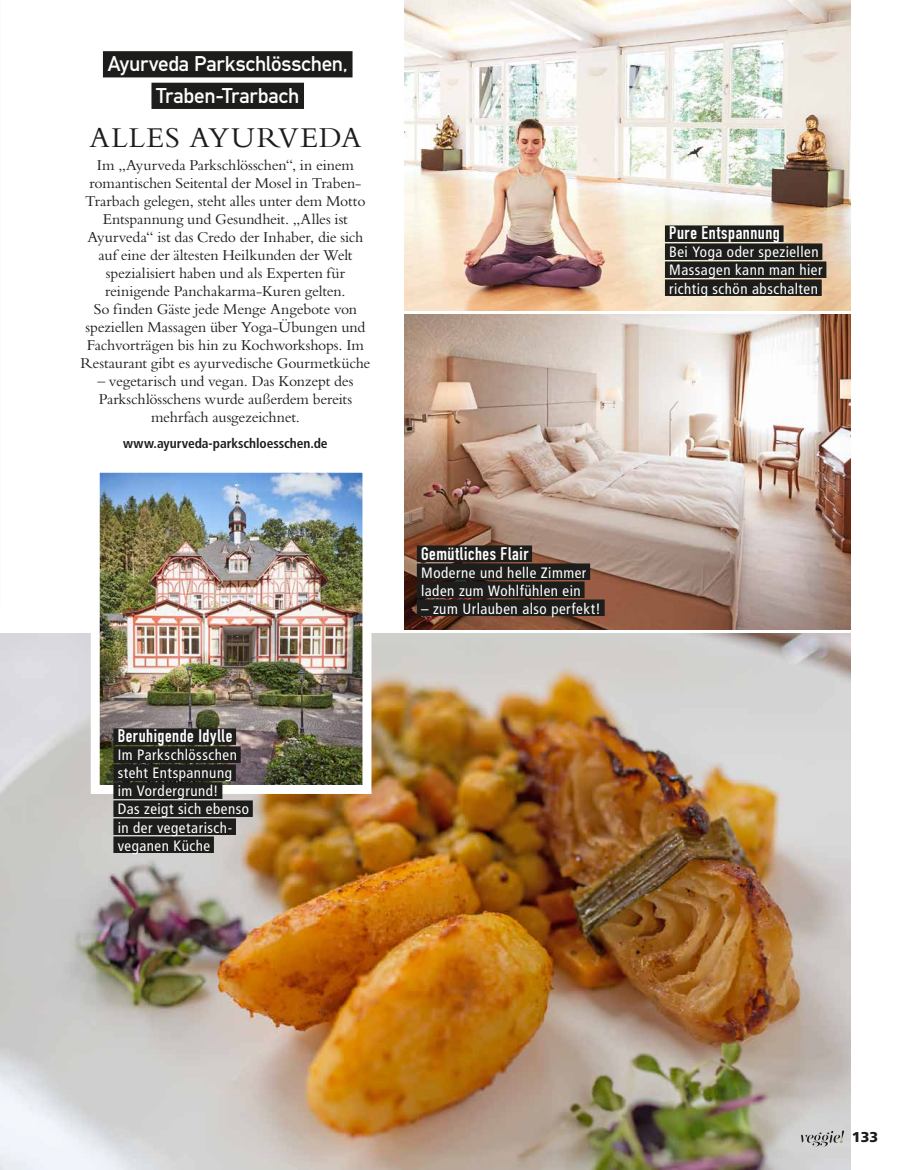
<style>
.page{position:relative;width:906px;height:1170px;background:#fff}
.page>*{position:absolute;margin:0;border:0;box-sizing:border-box;transform-origin:0 0}
.t1{font:30px "Bembo";letter-spacing:.035em;color:#1d1d1b}
.t2{font:21px/31.5px "DIN Mittelschrift LT";letter-spacing:-.01em;color:#fff;text-align:center}
.t3{font:18px "DIN Engschrift LT Alternate";letter-spacing:.03em;color:#fff}
.t4{font:15.75px/18px "Bembo";letter-spacing:-.01em;color:#1d1d1b;text-align:center}
.t5{font:condensed 15px/18px "Frutiger LT";letter-spacing:.035em;color:#fff}
.t6{font:900 14.25px "Frutiger LT";color:#1d1d1b}
.t7{font:700 condensed 13.5px "Frutiger LT";letter-spacing:-.005em;color:#1d1d1b}
</style>
<div class="page">
<img style="left:0;top:634px;width:850px;height:535px">
<img style="left:404px;top:315px;width:446px;height:314px">
<img style="left:101px;top:473px;width:260px;height:310px">
<div style="left:91px;top:463px;width:280px;height:330px;border:9px solid #fff"></div>
<img style="left:404px;top:0;width:446px;height:310px">
<div style="left:665px;top:225px;width:118px;height:17px;background:#1d1d1b"></div>
<div style="left:665px;top:243px;width:157px;height:17px;background:#1d1d1b"></div>
<div style="left:665px;top:261px;width:161px;height:17px;background:#1d1d1b"></div>
<div style="left:665px;top:279px;width:156px;height:17px;background:#1d1d1b"></div>
<div style="left:417px;top:545px;width:115px;height:17px;background:#1d1d1b"></div>
<div style="left:417px;top:563px;width:173px;height:17px;background:#1d1d1b"></div>
<div style="left:417px;top:581px;width:167px;height:17px;background:#1d1d1b"></div>
<div style="left:417px;top:599px;width:187px;height:17px;background:#1d1d1b"></div>
<div style="left:113px;top:728px;width:123px;height:16px;background:#1d1d1b"></div>
<div style="left:113px;top:746px;width:128px;height:16px;background:#1d1d1b"></div>
<div style="left:113px;top:764px;width:123px;height:16px;background:#1d1d1b"></div>
<div style="left:113px;top:782px;width:109px;height:16px;background:#1d1d1b"></div>
<div style="left:113px;top:800px;width:140px;height:16px;background:#1d1d1b"></div>
<div style="left:113px;top:818px;width:123px;height:16px;background:#1d1d1b"></div>
<div style="left:113px;top:836px;width:101px;height:16px;background:#1d1d1b"></div>
<div style="left:103px;top:51px;width:249px;height:26px;background:#1d1d1b"></div>
<div style="left:151px;top:83px;width:153px;height:26px;background:#1d1d1b"></div>
<svg style="left:799px;top:1130px;width:45px;height:16px"></svg>
<h2 class="t2" style="left:108px;top:48px;width:242px">Ayurveda Parkschlösschen,<br>Traben-Trarbach</h2>
<h1 class="t1" style="left:89px;top:121px;width:273px">ALLES AYURVEDA</h1>
<p class="t4" style="left:80px;top:155px;width:291px">Im „Ayurveda Parkschlösschen“, in einem romantischen Seitental der Mosel in Traben-Trarbach gelegen, steht alles unter dem Motto Entspannung und Gesundheit. „Alles ist Ayurveda“ ist das Credo der Inhaber, die sich auf eine der ältesten Heilkunden der Welt spezialisiert haben und als Experten für reinigende Panchakarma-Kuren gelten.<br>So finden Gäste jede Menge Angebote von speziellen Massagen über Yoga-Übungen und Fachvorträgen bis hin zu Kochworkshops. Im Restaurant gibt es ayurvedische Gourmetküche</p>
<p class="t4" style="left:97px;top:371px;width:258px">– vegetarisch und vegan. Das Konzept des<br>Parkschlösschens wurde außerdem bereits mehrfach ausgezeichnet.</p>
<p class="t7" style="left:123px;top:435px;width:206px">www.ayurveda-parkschloesschen.de</p>
<p class="t3" style="left:118px;top:725px;width:116px">Beruhigende Idylle</p>
<p class="t5" style="left:118px;top:746px;width:133px">Im Parkschlösschen steht Entspannung im Vordergrund!<br>Das zeigt sich ebenso in der vegetarisch&shy;veganen Küche</p>
<p class="t3" style="left:421px;top:542px;width:109px">Gemütliches Flair</p>
<p class="t5" style="left:421px;top:563px;width:167px">Moderne und helle Zimmer laden zum Wohlfühlen ein</p>
<p class="t5" style="left:421px;top:599px;width:181px">– zum Urlauben also perfekt!</p>
<p class="t3" style="left:669px;top:222px;width:112px">Pure Entspannung</p>
<p class="t5" style="left:669px;top:243px;width:155px">Bei Yoga oder speziellen<br>Massagen kann man hier richtig schön abschalten</p>
<p class="t6" style="left:852px;top:1128px;width:28px">133</p>
</div>
